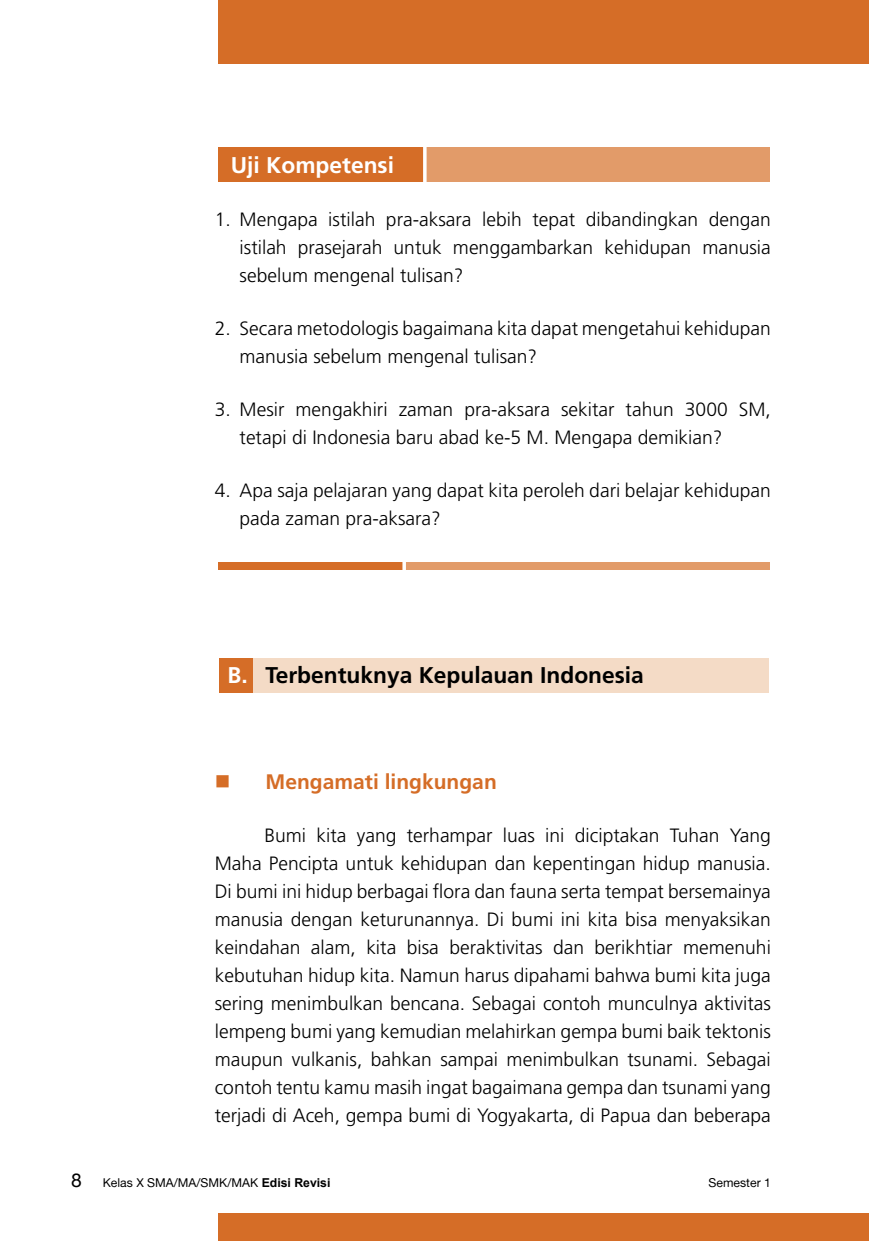
<style>
.page{position:relative;width:869px;height:1241px;background:#fff}
.page>*{position:absolute;margin:0;border:0;box-sizing:border-box;transform-origin:0 0}
.t1{font:700 22.75px "Frutiger";color:#000}
.t2{font:700 22.75px "Frutiger";color:#fff}
.t3{font:700 21px "Frutiger";color:#d56d27}
.t4{font:300 19.25px/28px "Frutiger";color:#000}
.t5{font:12.25px "Alte Haas Grotesk";color:#000}
.s1{color:#fff}
.s2{font-size:19.25px}
.s3{font-family:"Arial";font-weight:700}
</style>
<div class="page">
<div style="left:218px;top:1213px;width:650px;height:27px;background:#d56d27"></div>
<div style="left:218px;top:0;width:650px;height:63px;background:#d56d27"></div>
<div style="left:219px;top:658px;width:549px;height:34px;background:#f4dbc6"></div>
<div style="left:219px;top:658px;width:33px;height:34px;background:#d56d27"></div>
<div style="left:218px;top:148px;width:408px;height:34px;background:#d56d27"></div>
<div style="left:426px;top:148px;width:343px;height:34px;background:#e29b69"></div>
<hr style="left:423px;top:141px;width:3px;height:50px;background:#fff">
<div style="left:218px;top:562px;width:387px;height:8px;background:#d56d27"></div>
<div style="left:406px;top:562px;width:363px;height:8px;background:#e29b69"></div>
<svg style="left:402px;top:562px;width:4px;height:8px"></svg>
<p class="t2" style="left:231px;top:152px;width:165px">Uji Kompetensi</p>
<p class="t4" style="left:239px;top:206px;width:532px;text-align:justify;text-indent:-25px">1. Mengapa istilah pra-aksara lebih tepat dibandingkan dengan istilah prasejarah untuk menggambarkan kehidupan manusia sebelum mengenal tulisan?</p>
<p class="t4" style="left:239px;top:314px;width:532px;text-indent:-25px">2. Secara metodologis bagaimana kita dapat mengetahui kehidupan manusia sebelum mengenal tulisan?</p>
<p class="t4" style="left:239px;top:395px;width:532px;text-indent:-25px">3. Mesir mengakhiri zaman pra-aksara sekitar tahun 3000 SM, tetapi di Indonesia baru abad ke-5 M. Mengapa demikian?</p>
<p class="t4" style="left:239px;top:476px;width:532px;text-indent:-25px">4. Apa saja pelajaran yang dapat kita peroleh dari belajar kehidupan pada zaman pra-aksara?</p>
<p class="t1" style="left:227px;top:661px;width:418px"><span class="s1">B.</span> Terbentuknya Kepulauan Indonesia</p>
<p class="t3" style="left:265px;top:769px;width:233px">Mengamati lingkungan</p>
<p class="t4" style="left:215px;top:821px;width:557px;text-align:justify;text-indent:50px">Bumi kita yang terhampar luas ini diciptakan Tuhan Yang Maha Pencipta untuk kehidupan dan kepentingan hidup manusia.<br>Di bumi ini hidup berbagai flora dan fauna serta tempat bersemainya manusia dengan keturunannya. Di bumi ini kita bisa menyaksikan keindahan alam, kita bisa beraktivitas dan berikhtiar memenuhi kebutuhan hidup kita. Namun harus dipahami bahwa bumi kita juga sering menimbulkan bencana. Sebagai contoh munculnya aktivitas lempeng bumi yang kemudian melahirkan gempa bumi baik tektonis maupun vulkanis, bahkan sampai menimbulkan tsunami. Sebagai contoh tentu kamu masih ingat bagaimana gempa dan tsunami yang terjadi di Aceh, gempa bumi di Yogyakarta, di Papua dan beberapa</p>
<p class="t5" style="left:71px;top:1175px;width:261px"><span class="s2">8</span> Kelas X SMA/MA/SMK/MAK <span class="s3">Edisi Revisi</span></p>
<p class="t5" style="left:708px;top:1175px;width:64px">Semester 1</p>
</div>
